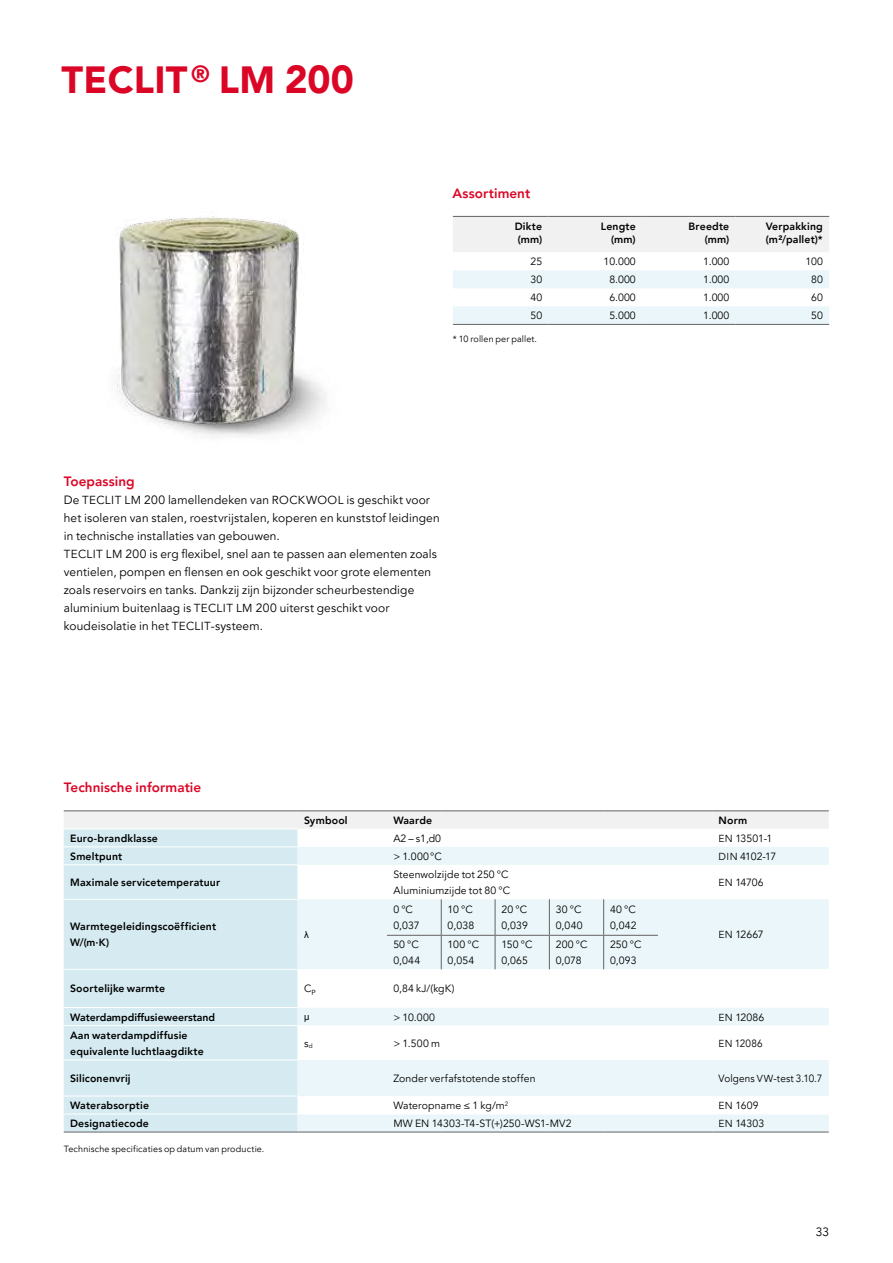
<style>
.page{position:relative;width:893px;height:1263px;background:#fff}
.page>*{position:absolute;margin:0;border:0;box-sizing:border-box;transform-origin:0 0}
.t1{font:900 37.8px "Avenir LT Pro";letter-spacing:.005em;color:#db0626}
.t2{font:800 13.5px "Avenir LT Pro";letter-spacing:.005em;color:#db0626}
.t3{font:12px/18px "Avenir LT Pro";letter-spacing:.01em;color:#000}
.t4{font:10.5px/15.6px "Avenir LT Pro";letter-spacing:.01em;color:#000}
.t5{font:800 10.5px/13.5px "Avenir LT Pro";letter-spacing:.015em;color:#000}
.t6{font:10.5px "Avenir LT Pro";letter-spacing:.01em;color:#000;scale:.95 1}
.t7{font:9.6px "Arial Unicode MS";color:#000}
.t8{font:9px "Avenir LT Pro";letter-spacing:.02em;color:#000}
.s1{font-size:39px}
.s2{font-size:11.7px}
.s3{font-size:10.2px}
</style>
<div class="page">
<img style="left:116px;top:216px;width:210px;height:221px">
<svg style="left:453px;top:217px;width:376px;height:71px"></svg>
<div style="left:453px;top:306px;width:376px;height:18px;background:#eaf6f9"></div>
<hr style="left:453px;top:216px;width:96px;height:1px;background:#646363">
<hr style="left:549px;top:216px;width:93px;height:1px;background:#646363">
<hr style="left:642px;top:216px;width:94px;height:1px;background:#646363">
<hr style="left:736px;top:216px;width:93px;height:1px;background:#646363">
<hr style="left:453px;top:324px;width:96px;height:1px;background:#646363">
<hr style="left:549px;top:324px;width:93px;height:1px;background:#646363">
<hr style="left:642px;top:324px;width:94px;height:1px;background:#646363">
<hr style="left:736px;top:324px;width:93px;height:1px;background:#646363">
<div style="left:64px;top:1115px;width:234px;height:17px;background:#d5ebf1"></div>
<div style="left:64px;top:900px;width:234px;height:214px;background:#d5ebf1"></div>
<svg style="left:64px;top:811px;width:765px;height:88px"></svg>
<div style="left:298px;top:899px;width:531px;height:233px;background:#eaf6f9"></div>
<svg style="left:298px;top:969px;width:531px;height:145px"></svg>
<hr style="left:387px;top:935px;width:54px;height:1px;background:#646363">
<hr style="left:441px;top:935px;width:54px;height:1px;background:#646363">
<hr style="left:495px;top:935px;width:54px;height:1px;background:#646363">
<hr style="left:549px;top:935px;width:55px;height:1px;background:#646363">
<hr style="left:604px;top:935px;width:54px;height:1px;background:#646363">
<hr style="left:441px;top:899px;width:1px;height:36px;background:#646363">
<hr style="left:441px;top:936px;width:1px;height:33px;background:#646363">
<hr style="left:495px;top:899px;width:1px;height:36px;background:#646363">
<hr style="left:495px;top:936px;width:1px;height:33px;background:#646363">
<hr style="left:549px;top:899px;width:1px;height:36px;background:#646363">
<hr style="left:549px;top:936px;width:1px;height:33px;background:#646363">
<hr style="left:603px;top:899px;width:1px;height:36px;background:#646363">
<hr style="left:603px;top:936px;width:1px;height:33px;background:#646363">
<hr style="left:298px;top:1114px;width:89px;height:1px;background:#fff">
<hr style="left:387px;top:1114px;width:54px;height:1px;background:#fff">
<hr style="left:441px;top:1114px;width:54px;height:1px;background:#fff">
<hr style="left:495px;top:1114px;width:54px;height:1px;background:#fff">
<hr style="left:549px;top:1114px;width:55px;height:1px;background:#fff">
<hr style="left:604px;top:1114px;width:54px;height:1px;background:#fff">
<hr style="left:658px;top:1114px;width:54px;height:1px;background:#fff">
<hr style="left:712px;top:1114px;width:117px;height:1px;background:#fff">
<hr style="left:64px;top:810px;width:234px;height:1px;background:#646363">
<hr style="left:298px;top:810px;width:89px;height:1px;background:#646363">
<hr style="left:387px;top:810px;width:54px;height:1px;background:#646363">
<hr style="left:441px;top:810px;width:54px;height:1px;background:#646363">
<hr style="left:495px;top:810px;width:54px;height:1px;background:#646363">
<hr style="left:549px;top:810px;width:55px;height:1px;background:#646363">
<hr style="left:604px;top:810px;width:54px;height:1px;background:#646363">
<hr style="left:658px;top:810px;width:54px;height:1px;background:#646363">
<hr style="left:712px;top:810px;width:117px;height:1px;background:#646363">
<hr style="left:64px;top:828px;width:234px;height:1px;background:#fff">
<hr style="left:64px;top:846px;width:234px;height:1px;background:#fff">
<hr style="left:64px;top:864px;width:234px;height:1px;background:#fff">
<hr style="left:64px;top:969px;width:234px;height:1px;background:#fff">
<hr style="left:64px;top:1007px;width:234px;height:1px;background:#fff">
<hr style="left:64px;top:1025px;width:234px;height:1px;background:#fff">
<hr style="left:64px;top:1060px;width:234px;height:1px;background:#fff">
<hr style="left:64px;top:1096px;width:234px;height:1px;background:#fff">
<hr style="left:64px;top:1132px;width:234px;height:1px;background:#646363">
<hr style="left:298px;top:1132px;width:89px;height:1px;background:#646363">
<hr style="left:387px;top:1132px;width:54px;height:1px;background:#646363">
<hr style="left:441px;top:1132px;width:54px;height:1px;background:#646363">
<hr style="left:495px;top:1132px;width:54px;height:1px;background:#646363">
<hr style="left:549px;top:1132px;width:55px;height:1px;background:#646363">
<hr style="left:604px;top:1132px;width:54px;height:1px;background:#646363">
<hr style="left:658px;top:1132px;width:54px;height:1px;background:#646363">
<hr style="left:712px;top:1132px;width:117px;height:1px;background:#646363">
<h1 class="t1" style="left:62px;top:57px;width:294px">TECLIT <sup>®</sup> LM <span class="s1">200</span></h1>
<p class="t2" style="left:452px;top:185px;width:79px">Assortiment</p>
<p class="t5" style="left:515px;top:220px;width:29px">Dikte (mm)</p>
<p class="t5" style="left:601px;top:220px;width:37px;text-align:right">Lengte (mm)</p>
<p class="t5" style="left:689px;top:220px;width:42px;text-align:right">Breedte (mm)</p>
<p class="t5" style="left:766px;top:220px;width:59px">Verpakking (m²/pallet)*</p>
<p class="t4" style="left:530px;top:254px;width:13px">25</p>
<p class="t4" style="left:604px;top:254px;width:34px">10.000</p>
<p class="t4" style="left:703px;top:254px;width:28px">1.000</p>
<p class="t4" style="left:805px;top:254px;width:19px">100</p>
<p class="t4" style="left:530px;top:272px;width:13px">30</p>
<p class="t4" style="left:609px;top:272px;width:28px">8.000</p>
<p class="t4" style="left:703px;top:272px;width:28px">1.000</p>
<p class="t4" style="left:811px;top:272px;width:13px">80</p>
<p class="t4" style="left:530px;top:290px;width:13px">40</p>
<p class="t4" style="left:609px;top:290px;width:28px">6.000</p>
<p class="t4" style="left:703px;top:290px;width:28px">1.000</p>
<p class="t4" style="left:811px;top:290px;width:13px">60</p>
<p class="t4" style="left:530px;top:308px;width:13px">50</p>
<p class="t4" style="left:609px;top:308px;width:28px">5.000</p>
<p class="t4" style="left:703px;top:308px;width:28px">1.000</p>
<p class="t4" style="left:811px;top:308px;width:13px">50</p>
<p class="t8" style="left:453px;top:334px;width:86px">* 10 rollen per pallet.</p>
<p class="t2" style="left:64px;top:473px;width:72px">Toepassing</p>
<p class="t3" style="left:64px;top:491px;width:377px">De <span class="s2">TECLIT LM</span> 200 lamellendeken van <span class="s2">ROCKWOOL</span> is geschikt voor het isoleren van stalen, roestvrijstalen, koperen en kunststof leidingen in technische installaties van gebouwen.<br><span class="s2">TECLIT LM</span> 200 is erg flexibel, snel aan te passen aan elementen zoals ventielen, pompen en flensen en ook geschikt voor grote elementen zoals reservoirs en tanks. Dankzij zijn bijzonder scheurbestendige aluminium buitenlaag is <span class="s2">TECLIT LM</span> 200 uiterst geschikt voor koudeisolatie in het <span class="s2">TECLIT</span>-systeem.</p>
<p class="t2" style="left:64px;top:779px;width:139px">Technische informatie</p>
<p class="t5" style="left:304px;top:813px;width:45px">Symbool</p>
<p class="t5" style="left:393px;top:813px;width:40px">Waarde</p>
<p class="t5" style="left:719px;top:813px;width:30px">Norm</p>
<p class="t5" style="left:70px;top:831px;width:89px">Euro-brandklasse</p>
<p class="t4" style="left:393px;top:830px;width:49px">A2 – s1,d0</p>
<p class="t4" style="left:719px;top:830px;width:55px"><span class="s3">EN</span> 13501-1</p>
<p class="t5" style="left:70px;top:849px;width:54px">Smeltpunt</p>
<p class="t4" style="left:393px;top:848px;width:50px">&gt; 1.000°C</p>
<p class="t4" style="left:719px;top:848px;width:59px"><span class="s3">DIN</span> 4102-17</p>
<p class="t5" style="left:70px;top:876px;width:152px">Maximale servicetemperatuur</p>
<p class="t4" style="left:393px;top:867px;width:118px">Steenwolzijde tot 250 °C<br>Aluminiumzijde tot 80 °C</p>
<p class="t4" style="left:719px;top:875px;width:46px"><span class="s3">EN</span> 14706</p>
<p class="t5" style="left:70px;top:919px;width:148px;line-height:15.6px">Warmtegeleidingscoëfficient<br>W/(m·K)</p>
<p class="t7" style="left:304px;top:928px;width:6px">λ</p>
<p class="t4" style="left:393px;top:902px;width:28px">0 °C<br>0,037</p>
<p class="t4" style="left:448px;top:902px;width:28px">10 °C<br>0,038</p>
<p class="t4" style="left:501px;top:902px;width:28px">20 °C<br>0,039</p>
<p class="t4" style="left:556px;top:902px;width:28px">30 °C<br>0,040</p>
<p class="t4" style="left:610px;top:902px;width:28px">40 °C<br>0,042</p>
<p class="t4" style="left:719px;top:927px;width:47px"><span class="s3">EN</span> 12667</p>
<p class="t4" style="left:393px;top:937px;width:28px">50 °C<br>0,044</p>
<p class="t4" style="left:448px;top:937px;width:33px">100 °C<br>0,054</p>
<p class="t4" style="left:501px;top:937px;width:33px">150 °C<br>0,065</p>
<p class="t4" style="left:556px;top:937px;width:33px">200 °C<br>0,078</p>
<p class="t4" style="left:610px;top:937px;width:33px">250 °C<br>0,093</p>
<p class="t5" style="left:70px;top:982px;width:96px">Soortelijke warmte</p>
<p class="t4" style="left:304px;top:981px;width:13px">C<sub>p</sub></p>
<p class="t4" style="left:393px;top:981px;width:63px">0,84 kJ/(kgK)</p>
<p class="t5" style="left:70px;top:1010px;width:147px">Waterdampdiffusieweerstand</p>
<p class="t7" style="left:304px;top:1010px;width:7px">μ</p>
<p class="t4" style="left:393px;top:1009px;width:43px">&gt; 10.000</p>
<p class="t4" style="left:719px;top:1009px;width:47px"><span class="s3">EN</span> 12086</p>
<p class="t5" style="left:70px;top:1027px;width:135px;line-height:15.6px">Aan waterdampdiffusie equivalente luchtlaagdikte</p>
<p class="t4" style="left:304px;top:1035px;width:10px">s<sub>d</sub></p>
<p class="t4" style="left:393px;top:1035px;width:48px">&gt; 1.500 m</p>
<p class="t6" style="left:719px;top:1037px;width:48px"><span class="s3">EN</span> 12086</p>
<p class="t5" style="left:70px;top:1072px;width:62px">Siliconenvrij</p>
<p class="t4" style="left:393px;top:1071px;width:144px">Zonder verfafstotende stoffen</p>
<p class="t6" style="left:719px;top:1072px;width:111px">Volgens <span class="s3">VW</span>-test 3.10.7</p>
<p class="t5" style="left:70px;top:1099px;width:80px">Waterabsorptie</p>
<p class="t4" style="left:393px;top:1098px;width:117px">Wateropname ≤ 1 kg/m<sup>2</sup></p>
<p class="t4" style="left:719px;top:1098px;width:41px"><span class="s3">EN</span> 1609</p>
<p class="t5" style="left:70px;top:1117px;width:80px">Designatiecode</p>
<p class="t4" style="left:393px;top:1116px;width:180px">MW EN 14303-T4-ST(+)250-WS1-MV2</p>
<p class="t4" style="left:719px;top:1116px;width:47px"><span class="s3">EN</span> 14303</p>
<p class="t8" style="left:64px;top:1144px;width:202px">Technische specificaties op datum van productie.</p>
<p class="t3" style="left:816px;top:1223px;width:15px">33</p>
</div>
